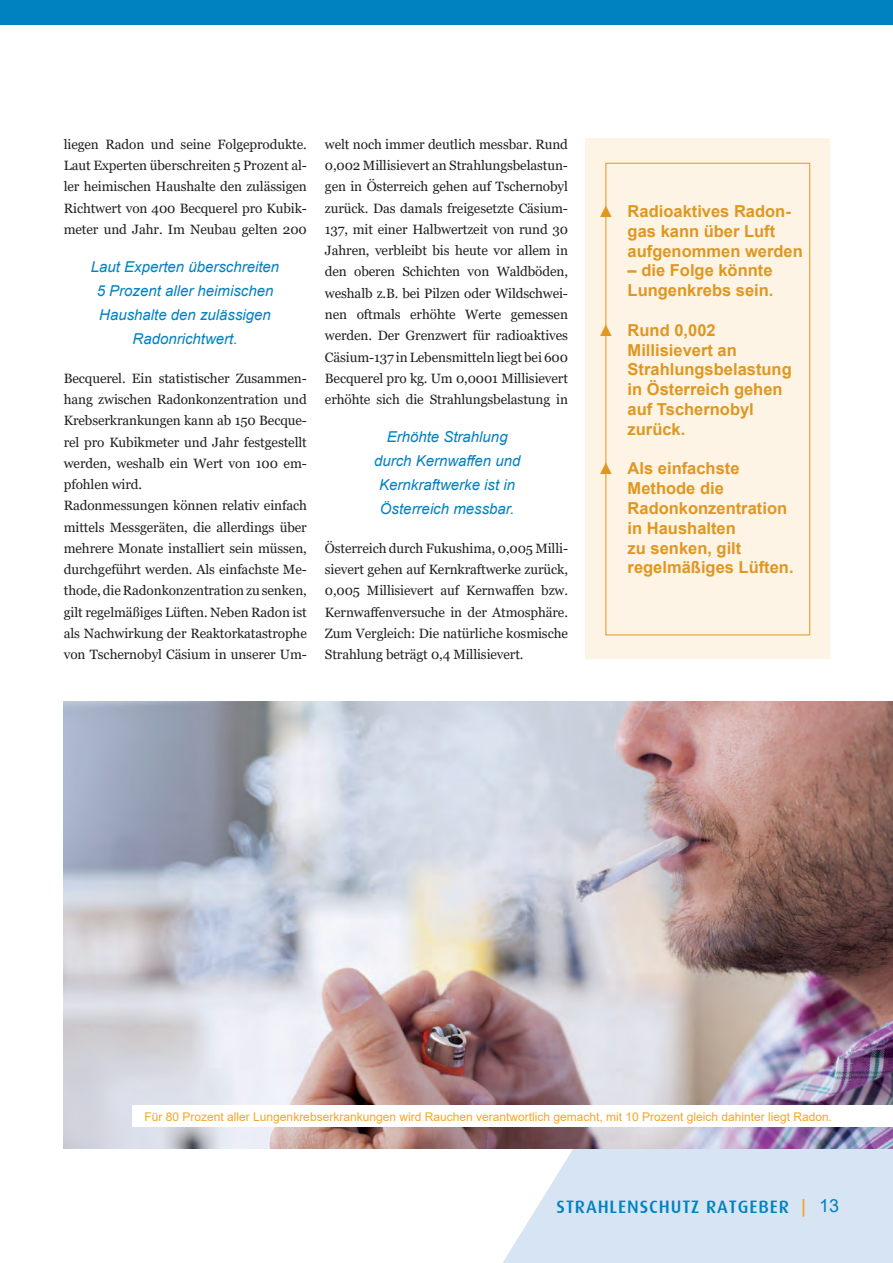
<style>
.page{position:relative;width:893px;height:1263px;background:#fff}
.page>*{position:absolute;margin:0;border:0;box-sizing:border-box;transform-origin:0 0}
.t1{font:500 18px "Dax";letter-spacing:.05em;color:#0081c0}
.t2{font:700 16.5px/19.8px "Arial";color:#df9720}
.t3{font:italic 15px/24px "Arial";color:#0081c0;text-align:center}
.t4{font:13.5px/21.3px "Georgia";letter-spacing:-.01em;color:#231f20;text-align:justify}
.t5{font:12px "Arial";color:#f5a625}
.s1{color:#f5a625}
.s2{font-family:"Arial";font-weight:400}
</style>
<div class="page">
<svg style="left:495px;top:1148px;width:398px;height:115px;fill:#d6e4f3"></svg>
<div style="left:0;top:0;width:893px;height:25px;background:#0081c0"></div>
<img style="left:64px;top:702px;width:829px;height:446px">
<div style="left:132px;top:1106px;width:761px;height:21px;background:#fff"></div>
<div style="left:585px;top:139px;width:244px;height:520px;background:#fdf4e6"></div>
<div style="left:605px;top:163px;width:205px;height:472px;border:1px solid #df9720"></div>
<p class="t4" style="left:64px;top:134px;width:245px">liegen Radon und seine Folgeprodukte.<br>Laut Experten überschreiten 5 Prozent al&shy;ler heimischen Haushalte den zulässigen Richtwert von 400 Becquerel pro Kubik&shy;meter und Jahr. Im Neubau gelten 200</p>
<p class="t3" style="left:91px;top:255px;width:190px">Laut Experten überschreiten<br>5 Prozent aller heimischen<br>Haushalte den zulässigen<br>Radonrichtwert.</p>
<p class="t4" style="left:64px;top:368px;width:245px;text-align:left">Becquerel. Ein statistischer Zusammen&shy;hang zwischen Radonkonzentration und Krebserkrankungen kann ab 150 Becque&shy;rel pro Kubikmeter und Jahr festgestellt werden, weshalb ein Wert von 100 em&shy;pfohlen wird.<br>Radonmessungen können relativ einfach mittels Messgeräten, die allerdings über mehrere Monate installiert sein müssen, durchgeführt werden. Als einfachste Me&shy;thode, die Radonkonzentration zu senken, gilt regelmäßiges Lüften. Neben Radon ist als Nachwirkung der Reaktorkatastrophe von Tschernobyl Cäsium in unserer Um-</p>
<p class="t4" style="left:325px;top:134px;width:245px">welt noch immer deutlich messbar. Rund 0,002 Millisievert an Strahlungsbelastun&shy;gen in Österreich gehen auf Tschernobyl zurück. Das damals freigesetzte Cäsium-137, mit einer Halbwertzeit von rund 30<br>Jahren, verbleibt bis heute vor allem in den oberen Schichten von Waldböden, weshalb z.B. bei Pilzen oder Wildschwei&shy;nen oftmals erhöhte Werte gemessen werden. Der Grenzwert für radioaktives Cäsium-137 in Lebensmitteln liegt bei 600<br>Becquerel pro kg. Um 0,0001 Millisievert erhöhte sich die Strahlungsbelastung in</p>
<p class="t3" style="left:374px;top:425px;width:148px">Erhöhte Strahlung durch Kernwaffen und<br>Kernkraftwerke ist in<br>Österreich messbar.</p>
<p class="t4" style="left:325px;top:538px;width:245px">Österreich durch Fukushima, 0,005 Milli&shy;sievert gehen auf Kernkraftwerke zurück, 0,005 Millisievert auf Kernwaffen bzw.<br>Kernwaffenversuche in der Atmosphäre.<br>Zum Vergleich: Die natürliche kosmische Strahlung beträgt 0,4 Millisievert.</p>
<p class="t2" style="left:628px;top:201px;width:177px;text-indent:-30px">▲ Radioaktives Radon&shy;gas kann über Luft aufgenommen werden</p>
<p class="t2" style="left:628px;top:261px;width:147px">– die Folge könnte<br>Lungenkrebs sein.</p>
<p class="t2" style="left:628px;top:320px;width:166px;text-indent:-30px">▲ Rund 0,002<br>Millisievert an<br>Strahlungsbelastung in Österreich gehen auf Tschernobyl zurück.</p>
<p class="t2" style="left:628px;top:459px;width:167px;text-indent:-30px">▲ Als einfachste<br>Methode die<br>Radonkonzentration in Haushalten<br>zu senken, gilt regelmäßiges Lüften.</p>
<p class="t5" style="left:145px;top:1108px;width:689px">Für 80 Prozent aller Lungenkrebserkrankungen wird Rauchen verantwortlich gemacht, mit 10 Prozent gleich dahinter liegt Radon.</p>
<h1 class="t1" style="left:557px;top:1196px;width:284px">STRAHLENSCHUTZ RATGEBER <span class="s1">|</span> <span class="s2">13</span></h1>
</div>
